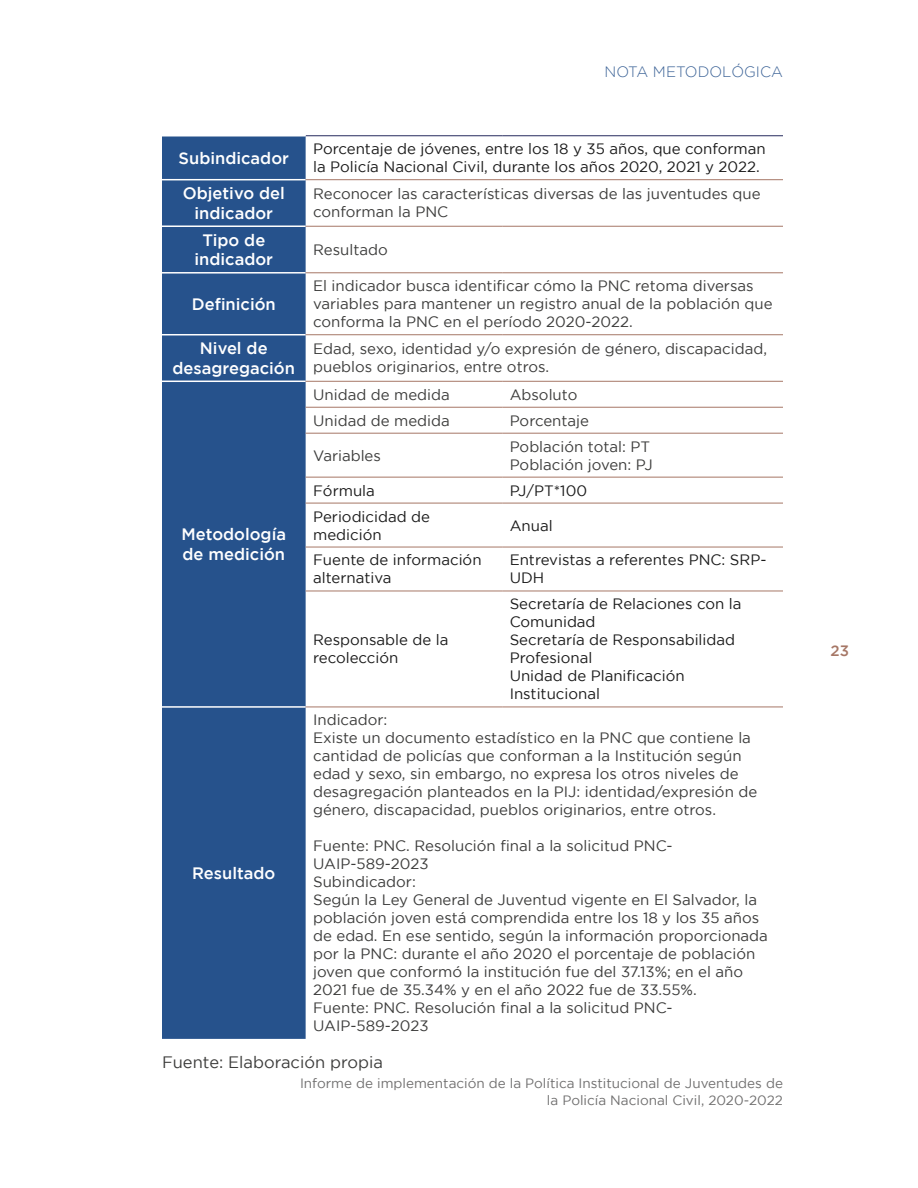
<style>
.page{position:relative;width:918px;height:1188px;background:#fff}
.page>*{position:absolute;margin:0;border:0;box-sizing:border-box;transform-origin:0 0}
.t1{font:500 16.5px/19.5px "Gotham";color:#fff;text-align:center}
.t2{font:16.5px "Gotham";color:#3c3c3b}
.t3{font:15px/18px "Gotham";color:#3c3c3b}
.t4{font:15px/18px "Gotham";color:#1a1a1a}
.t5{font:300 15px "Gotham";color:#3c6397}
.t6{font:500 15px "Gotham";color:#a67766}
.t7{font:13.5px/16.5px "Gotham";color:#706f6f;text-align:right}
</style>
<div class="page">
<div style="left:162px;top:136px;width:144px;height:903px;background:#26528c"></div>
<hr style="left:306px;top:135px;width:196px;height:1px;background:#262b5e">
<hr style="left:502px;top:135px;width:281px;height:1px;background:#262b5e">
<hr style="left:162px;top:179px;width:144px;height:1px;background:#fff">
<hr style="left:162px;top:225px;width:144px;height:2px;background:#fff">
<hr style="left:162px;top:272px;width:144px;height:2px;background:#fff">
<hr style="left:162px;top:334px;width:144px;height:1px;background:#fff">
<hr style="left:162px;top:381px;width:144px;height:1px;background:#fff">
<hr style="left:162px;top:706px;width:144px;height:2px;background:#fff">
<hr style="left:306px;top:179px;width:196px;height:1px;background:#a67766">
<hr style="left:502px;top:179px;width:281px;height:1px;background:#a67766">
<hr style="left:306px;top:226px;width:196px;height:1px;background:#a67766">
<hr style="left:502px;top:226px;width:281px;height:1px;background:#a67766">
<hr style="left:306px;top:272px;width:196px;height:1px;background:#a67766">
<hr style="left:502px;top:272px;width:281px;height:1px;background:#a67766">
<hr style="left:306px;top:334px;width:196px;height:1px;background:#a67766">
<hr style="left:502px;top:334px;width:281px;height:1px;background:#a67766">
<hr style="left:306px;top:381px;width:196px;height:1px;background:#a67766">
<hr style="left:502px;top:381px;width:281px;height:1px;background:#a67766">
<hr style="left:306px;top:407px;width:196px;height:1px;background:#a67766">
<hr style="left:502px;top:407px;width:281px;height:1px;background:#a67766">
<hr style="left:306px;top:433px;width:196px;height:1px;background:#a67766">
<hr style="left:502px;top:433px;width:281px;height:1px;background:#a67766">
<hr style="left:306px;top:477px;width:196px;height:1px;background:#a67766">
<hr style="left:502px;top:477px;width:281px;height:1px;background:#a67766">
<hr style="left:306px;top:503px;width:196px;height:1px;background:#a67766">
<hr style="left:502px;top:503px;width:281px;height:1px;background:#a67766">
<hr style="left:306px;top:547px;width:196px;height:1px;background:#a67766">
<hr style="left:502px;top:547px;width:281px;height:1px;background:#a67766">
<hr style="left:306px;top:591px;width:196px;height:1px;background:#a67766">
<hr style="left:502px;top:591px;width:281px;height:1px;background:#a67766">
<hr style="left:306px;top:707px;width:196px;height:1px;background:#a67766">
<hr style="left:502px;top:707px;width:281px;height:1px;background:#a67766">
<p class="t5" style="left:604px;top:63px;width:180px">NOTA METODOLÓGICA</p>
<p class="t1" style="left:179px;top:148px;width:112px">Subindicador</p>
<p class="t4" style="left:313px;top:140px;width:454px">Porcentaje de jóvenes, entre los 18 y 35 años, que conforman la Policía Nacional Civil, durante los años 2020, 2021 y 2022.</p>
<p class="t1" style="left:183px;top:183px;width:104px">Objetivo del indicador</p>
<p class="t3" style="left:313px;top:185px;width:449px">Reconocer las características diversas de las juventudes que conforman la PNC</p>
<p class="t1" style="left:195px;top:230px;width:80px">Tipo de indicador</p>
<p class="t3" style="left:313px;top:240px;width:76px">Resultado</p>
<p class="t1" style="left:192px;top:294px;width:85px">Definición</p>
<p class="t3" style="left:313px;top:277px;width:461px">El indicador busca identificar cómo la PNC retoma diversas variables para mantener un registro anual de la población que conforma la PNC en el período 2020-2022.</p>
<p class="t1" style="left:173px;top:338px;width:124px">Nivel de desagregación</p>
<p class="t3" style="left:313px;top:340px;width:455px">Edad, sexo, identidad y/o expresión de género, discapacidad, pueblos originarios, entre otros.</p>
<p class="t1" style="left:182px;top:524px;width:106px;text-align:left">Metodología de medición</p>
<p class="t3" style="left:313px;top:385px;width:138px">Unidad de medida</p>
<p class="t3" style="left:510px;top:385px;width:69px">Absoluto</p>
<p class="t3" style="left:313px;top:411px;width:138px">Unidad de medida</p>
<p class="t3" style="left:510px;top:411px;width:81px">Porcentaje</p>
<p class="t3" style="left:313px;top:446px;width:69px">Variables</p>
<p class="t3" style="left:510px;top:437px;width:144px">Población total: PT<br>Población joven: PJ</p>
<p class="t4" style="left:313px;top:481px;width:63px">Fórmula</p>
<p class="t4" style="left:510px;top:481px;width:79px">PJ/PT*100</p>
<p class="t4" style="left:313px;top:507px;width:118px">Periodicidad de medición</p>
<p class="t4" style="left:510px;top:516px;width:44px">Anual</p>
<p class="t4" style="left:313px;top:551px;width:170px">Fuente de información alternativa</p>
<p class="t4" style="left:510px;top:551px;width:258px">Entrevistas a referentes PNC: SRP-<br>UDH</p>
<p class="t4" style="left:313px;top:631px;width:137px">Responsable de la recolección</p>
<p class="t4" style="left:510px;top:595px;width:233px">Secretaría de Relaciones con la<br>Comunidad<br>Secretaría de Responsabilidad<br>Profesional<br>Unidad de Planificación<br>Institucional</p>
<p class="t3" style="left:313px;top:711px;width:446px">Indicador:<br>Existe un documento estadístico en la PNC que contiene la cantidad de policías que conforman a la Institución según edad y sexo, sin embargo, no expresa los otros niveles de desagregación planteados en la PIJ: identidad/expresión de género, discapacidad, pueblos originarios, entre otros.</p>
<p class="t3" style="left:313px;top:837px;width:456px">Fuente: PNC. Resolución final a la solicitud PNC-UAIP-589-2023<br>Subindicador:<br>Según la Ley General de Juventud vigente en El Salvador, la población joven está comprendida entre los 18 y los 35 años de edad. En ese sentido, según la información proporcionada por la PNC: durante el año 2020 el porcentaje de población joven que conformó la institución fue del 37.13%; en el año 2021 fue de 35.34% y en el año 2022 fue de 33.55%.<br>Fuente: PNC. Resolución final a la solicitud PNC-UAIP-589-2023</p>
<p class="t2" style="left:162px;top:1053px;width:222px">Fuente: Elaboración propia</p>
<p class="t1" style="left:192px;top:863px;width:85px">Resultado</p>
<p class="t7" style="left:300px;top:1075px;width:484px">Informe de implementación de la Política Institucional de Juventudes de la Policía Nacional Civil, 2020-2022</p>
<p class="t6" style="left:831px;top:642px;width:20px">23</p>
</div>
